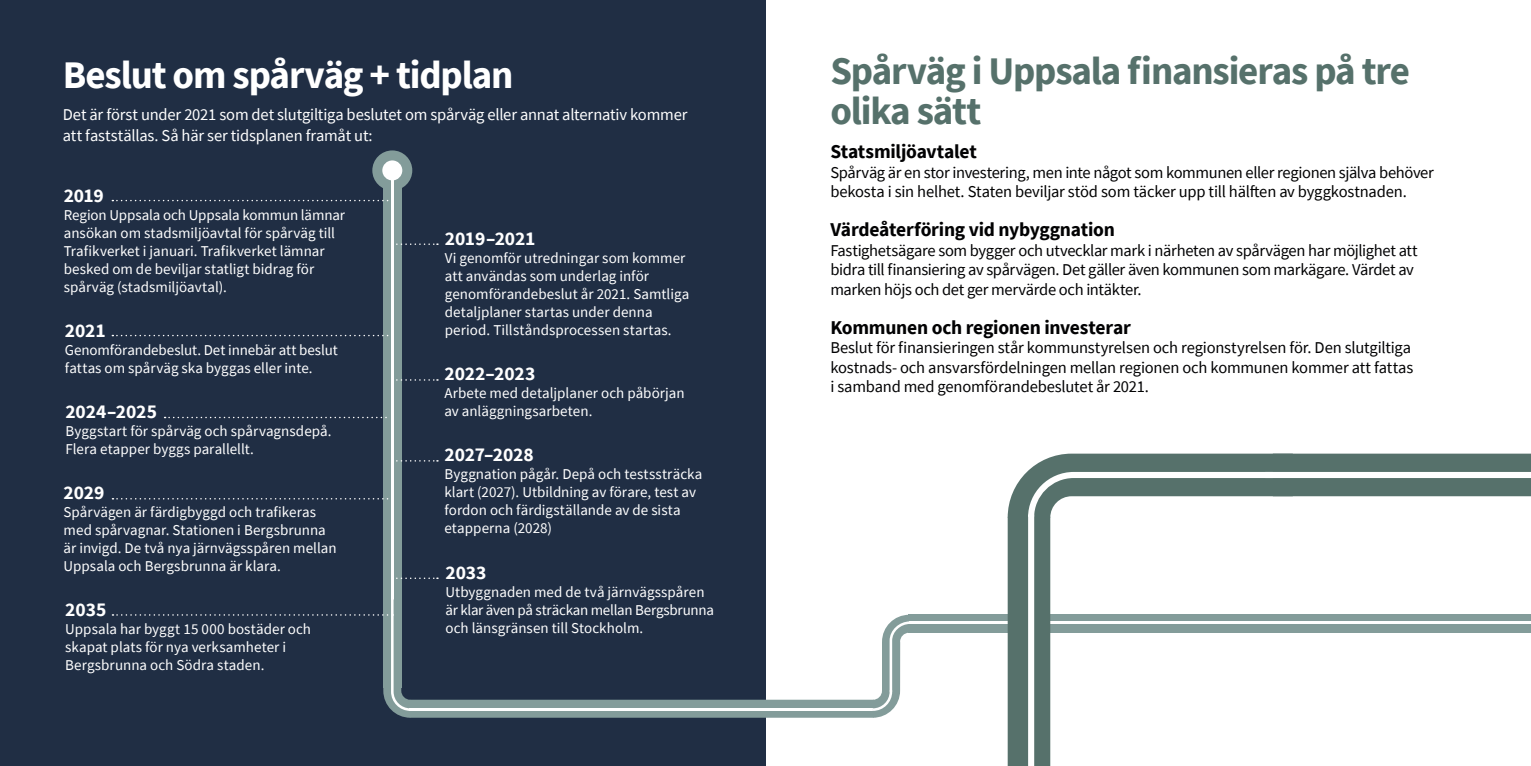
<style>
.page{position:relative;width:1531px;height:766px;background:#fff}
.page>*{position:absolute;margin:0;border:0;box-sizing:border-box;transform-origin:0 0}
.t1{font:700 39px/40.5px "Source Sans Pro";letter-spacing:-.03em;color:#56716b}
.t2{font:700 39px "Source Sans Pro";letter-spacing:-.03em;color:#fff}
.t3{font:700 19.5px "Source Sans Pro";letter-spacing:-.015em;color:#020203}
.t4{font:700 19.5px "Source Sans Pro";color:#fff}
.t5{font:16.5px/19.5px "Source Sans Pro";letter-spacing:-.015em;color:#020203}
.t6{font:16.5px/20.2px "Source Sans Pro";letter-spacing:-.01em;color:#fff}
.t7{font:15px/18px "Source Sans Pro";color:#fff}
.s1{color:#000}
</style>
<div class="page">
<div style="left:0;top:0;width:765px;height:765px;background:#202e44"></div>
<div style="left:372px;top:150px;width:40px;height:40px;background:#839c9a;border-radius:50%"></div>
<div style="left:383px;top:159px;width:18px;height:528px;background:#839c9a"></div>
<hr style="left:391px;top:164px;width:3px;height:531px;background:#fff">
<div style="left:908px;top:614px;width:623px;height:18px;background:#839c9a"></div>
<hr style="left:909px;top:621px;width:622px;height:2px;background:#fff">
<svg style="left:1008px;top:453px;width:523px;height:312px"></svg>
<div style="left:410px;top:699px;width:463px;height:18px;background:#839c9a"></div>
<hr style="left:409px;top:708px;width:467px;height:2px;background:#fff">
<svg style="left:112px;top:200px;width:277px;height:1px"></svg>
<svg style="left:112px;top:335px;width:277px;height:1px"></svg>
<svg style="left:112px;top:498px;width:277px;height:1px"></svg>
<svg style="left:112px;top:598px;width:298px;height:119px"></svg>
<svg style="left:165px;top:416px;width:222px;height:2px"></svg>
<svg style="left:396px;top:243px;width:42px;height:2px"></svg>
<svg style="left:396px;top:379px;width:42px;height:1px"></svg>
<svg style="left:396px;top:460px;width:42px;height:1px"></svg>
<svg style="left:396px;top:577px;width:42px;height:2px"></svg>
<div style="left:382px;top:160px;width:20px;height:20px;background:#fff;border-radius:50%"></div>
<svg style="left:873px;top:614px;width:37px;height:103px"></svg>
<h1 class="t2" style="left:63px;top:49px;width:452px">Beslut om spårväg + tidplan</h1>
<p class="t6" style="left:63px;top:105px;width:626px">Det är först under 2021 som det slutgiltiga beslutet om spårväg eller annat alternativ kommer att fastställas. Så här ser tidsplanen framåt ut:</p>
<h2 class="t4" style="left:64px;top:182px;width:42px">2019</h2>
<p class="t7" style="left:64px;top:205px;width:283px">Region Uppsala och Uppsala kommun lämnar ansökan om stadsmiljöavtal för spårväg till Trafikverket i januari. Trafikverket lämnar besked om de beviljar statligt bidrag för spårväg (stadsmiljöavtal).</p>
<h2 class="t4" style="left:65px;top:317px;width:42px">2021</h2>
<p class="t7" style="left:65px;top:340px;width:274px">Genomförandebeslut. Det innebär att beslut fattas om spårväg ska byggas eller inte.</p>
<h2 class="t4" style="left:65px;top:398px;width:93px">2024–2025</h2>
<p class="t7" style="left:65px;top:421px;width:268px">Byggstart för spårväg och spårvagnsdepå.<br>Flera etapper byggs parallellt.</p>
<h2 class="t4" style="left:64px;top:479px;width:43px">2029</h2>
<p class="t7" style="left:64px;top:503px;width:275px">Spårvägen är färdigbyggd och trafikeras med spårvagnar. Stationen i Bergsbrunna är invigd. De två nya järnvägsspåren mellan Uppsala och Bergsbrunna är klara.</p>
<h2 class="t4" style="left:65px;top:596px;width:43px">2035</h2>
<p class="t7" style="left:65px;top:620px;width:247px">Uppsala har byggt 15 000 bostäder och skapat plats för nya verksamheter i<br>Bergsbrunna och Södra staden.</p>
<h2 class="t4" style="left:445px;top:225px;width:92px">2019–2021</h2>
<p class="t7" style="left:445px;top:249px;width:246px">Vi genomför utredningar som kommer att användas som underlag inför genomförandebeslut år 2021. Samtliga detaljplaner startas under denna period. Tillståndsprocessen startas.</p>
<h2 class="t4" style="left:444px;top:360px;width:92px">2022–2023</h2>
<p class="t7" style="left:444px;top:384px;width:242px">Arbete med detaljplaner och påbörjan av anläggningsarbeten.</p>
<h2 class="t4" style="left:444px;top:441px;width:91px">2027–2028</h2>
<p class="t7" style="left:444px;top:465px;width:259px">Byggnation pågår. Depå och testssträcka klart (2027). Utbildning av förare, test av fordon och färdigställande av de sista etapperna (2028)</p>
<h2 class="t4" style="left:445px;top:558px;width:43px">2033</h2>
<p class="t7" style="left:445px;top:582px;width:270px">Utbyggnaden med de två järnvägsspåren är klar även på sträckan mellan Bergsbrunna och länsgränsen till Stockholm.</p>
<h1 class="t1" style="left:830px;top:50px;width:581px">Spårväg i Uppsala finansieras på tre olika sätt</h1>
<h2 class="t3" style="left:830px;top:138px;width:148px">Statsmiljöavtalet</h2>
<p class="t5" style="left:830px;top:162px;width:605px">Spårväg är en stor investering, men inte något som kommunen eller regionen själva behöver bekosta i sin helh<span class="s1">et. Staten beviljar stöd som täcker upp till hälften av byggkostnaden.</span></p>
<h2 class="t3" style="left:830px;top:216px;width:286px">Värdeåterföring vid nybyggnation</h2>
<p class="t5" style="left:830px;top:240px;width:589px">Fastighetsägare som bygger och utvecklar mark i närheten av spårvägen har möjlighet att bidra till finansiering av spårvägen. Det gäller även kommunen som markägare. Värdet av marken höjs och det ger mervärde och intäkter.</p>
<h2 class="t3" style="left:830px;top:314px;width:302px">Kommunen och regionen investerar</h2>
<p class="t5" style="left:830px;top:338px;width:584px">Beslut för finansieringen står kommunstyrelsen och regionstyrelsen för. Den slutgiltiga kostnads- och ansvarsfördelningen mellan regionen och kommunen kommer att fattas i samband med genomförandebeslutet år 2021.</p>
</div>
